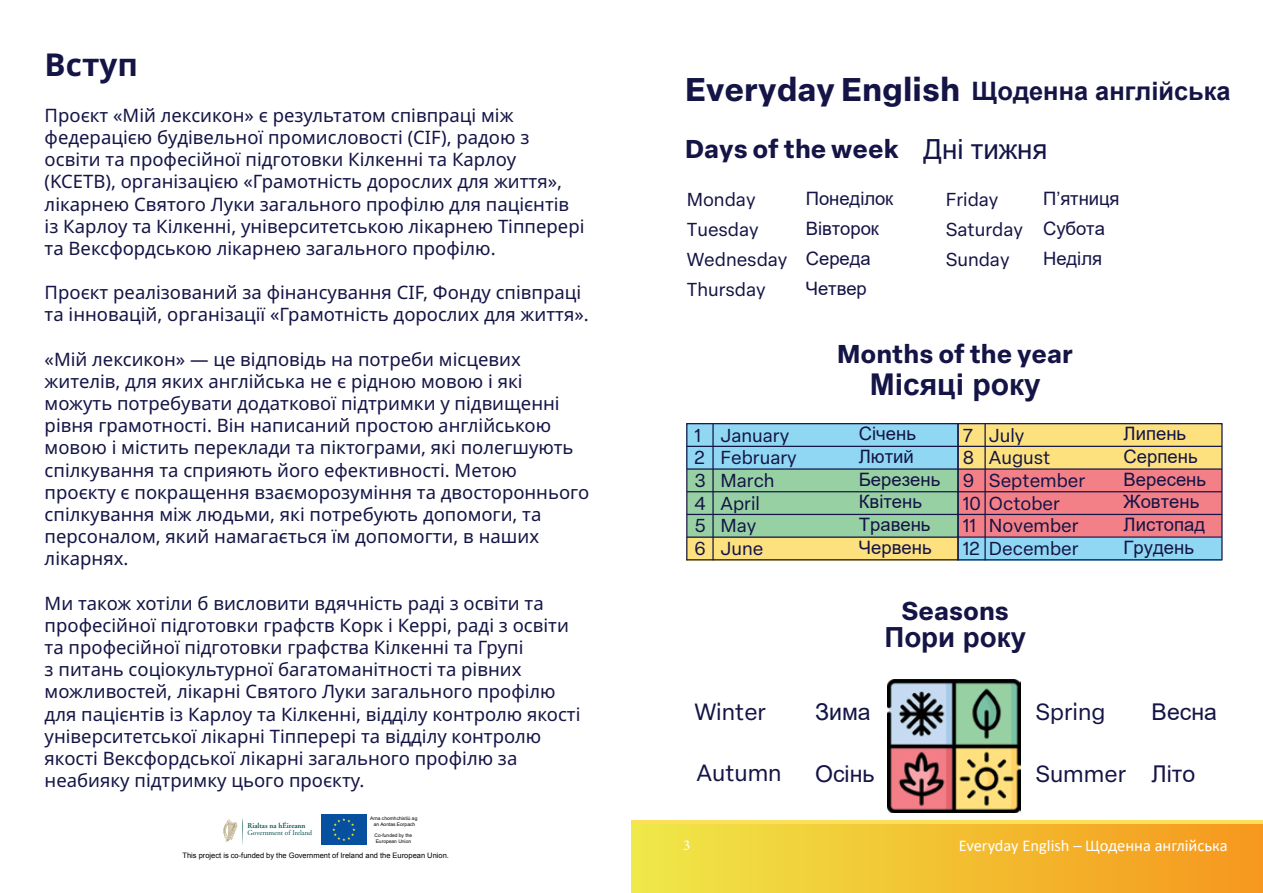
<style>
.page{position:relative;width:1263px;height:893px;background:#fff}
.page>*{position:absolute;margin:0;border:0;box-sizing:border-box;transform-origin:0 0}
.t1{font:700 32.4px "Elza Text";color:#141446}
.t2{font:700 31.5px "Noto Sans";color:#141446}
.t3{font:700 30px "Arial";color:#141446}
.t4{font:27.75px "Arial";letter-spacing:-.005em;color:#141446}
.t5{font:700 27.75px "Arial";color:#141446}
.t6{font:700 25.35px "Elza Text";color:#141446}
.t7{font:700 25.35px "Arial";color:#141446}
.t8{font:23.1px "Elza Text";color:#141446}
.t9{font:23.1px "Arial";color:#141446}
.t10{font:18.45px/22.2px "Noto Sans";color:#141446}
.t11{font:18.45px/22.6px "Elza Text";color:#141446}
.t12{font:18.45px/22.6px "Arial";color:#141446}
.t13{font:16.5px "Calibri";color:#fff}
.t14{font:15px "Minion Pro";color:#fff}
.t15{font:7.5px "Arial";color:#000}
.t16{font:600 7.5px "Adobe Garamond";color:#075350}
.t17{font:7.2px "Adobe Garamond";color:#075350}
.t18{font:4.95px/5.8px "Arial";color:#000;text-align:center}
</style>
<div class="page">
<div style="left:631px;top:821px;width:632px;height:72px;background:linear-gradient(to right,#fde05a,#fde05a)"></div>
<div style="left:631px;top:825px;width:632px;height:68px;background:linear-gradient(to right,#efe948,#f6971d)"></div>
<div style="left:957px;top:538px;width:265px;height:22px;background:#8fd7f3"></div>
<div style="left:957px;top:423px;width:265px;height:46px;background:#fce17e"></div>
<div style="left:957px;top:469px;width:265px;height:68px;background:#f37f87"></div>
<div style="left:687px;top:537px;width:271px;height:23px;background:#fce17e"></div>
<div style="left:687px;top:469px;width:271px;height:68px;background:#97d0a2"></div>
<div style="left:687px;top:424px;width:271px;height:45px;background:#8fd7f3"></div>
<img style="left:888px;top:680px;width:133px;height:133px">
<div style="left:686px;top:423px;width:536px;height:138px;border:1px solid #141446"></div>
<hr style="left:687px;top:559px;width:535px;height:1px;background:#141446">
<hr style="left:687px;top:536px;width:535px;height:2px;background:#141446">
<hr style="left:687px;top:514px;width:535px;height:1px;background:#141446">
<hr style="left:687px;top:491px;width:535px;height:1px;background:#141446">
<hr style="left:687px;top:468px;width:535px;height:2px;background:#141446">
<hr style="left:687px;top:446px;width:535px;height:1px;background:#141446">
<hr style="left:957px;top:424px;width:2px;height:136px;background:#141446">
<hr style="left:712px;top:424px;width:2px;height:136px;background:#141446">
<hr style="left:984px;top:424px;width:2px;height:136px;background:#141446">
<svg style="left:223px;top:818px;width:20px;height:27px"></svg>
<div style="left:321px;top:814px;width:46px;height:31px;background:#06509f"></div>
<svg style="left:332px;top:818px;width:23px;height:23px"></svg>
<h2 class="t2" style="left:45px;top:43px;width:95px">Вступ</h2>
<p class="t10" style="left:45px;top:104px;width:541px">Проєкт «Мій лексикон» є результатом співпраці між федерацією будівельної промисловості (CIF), радою з освіти та професійної підготовки Кілкенні та Карлоу (KCETB), організацією «Грамотність дорослих для життя», лікарнею Святого Луки загального профілю для пацієнтів із Карлоу та Кілкенні, університетською лікарнею Тіпперері та Вексфордською лікарнею загального профілю.</p>
<p class="t10" style="left:45px;top:282px;width:545px">Проєкт реалізований за фінансування CIF, Фонду співпраці та інновацій, організації «Грамотність дорослих для життя».</p>
<p class="t10" style="left:45px;top:348px;width:546px">«Мій лексикон» — це відповідь на потреби місцевих жителів, для яких англійська не є рідною мовою і які можуть потребувати додаткової підтримки у підвищенні рівня грамотності. Він написаний простою англійською мовою і містить переклади та піктограми, які полегшують спілкування та сприяють його ефективності. Метою проєкту є покращення взаєморозуміння та двостороннього спілкування між людьми, які потребують допомоги, та персоналом, який намагається їм допомогти, в наших лікарнях.</p>
<p class="t10" style="left:45px;top:592px;width:537px">Ми також хотіли б висловити вдячність раді з освіти та професійної підготовки графств Корк і Керрі, раді з освіти та професійної підготовки графства Кілкенні та Групі<br>з питань соціокультурної багатоманітності та рівних можливостей, лікарні Святого Луки загального профілю для пацієнтів із Карлоу та Кілкенні, відділу контролю якості університетської лікарні Тіпперері та відділу контролю якості Вексфордської лікарні загального профілю за неабияку підтримку цього проєкту.</p>
<p class="t16" style="left:248px;top:822px;width:60px">Rialtas na hÉireann</p>
<p class="t17" style="left:248px;top:829px;width:66px">Government of Ireland</p>
<p class="t18" style="left:370px;top:815px;width:49px">Arna chomhchistiú ag an Aontas Eorpach</p>
<p class="t18" style="left:375px;top:832px;width:39px;text-align:left">Co-funded by the<br>European Union</p>
<p class="t15" style="left:183px;top:851px;width:268px">This project is co-funded by the Government of Ireland and the European Union.</p>
<h1 class="t1" style="left:685px;top:64px;width:277px">Everyday English</h1>
<h3 class="t6" style="left:685px;top:129px;width:215px">Days of the week</h3>
<p class="t11" style="left:687px;top:184px;width:102px;line-height:30px">Monday<br>Tuesday<br>Wednesday<br>Thursday</p>
<h3 class="t7" style="left:972px;top:73px;width:261px">Щоденна англійська</h3>
<h3 class="t4" style="left:923px;top:130px;width:125px">Дні тижня</h3>
<p class="t12" style="left:806px;top:183px;width:89px;line-height:30px">Понеділок<br>Вівторок<br>Середа<br>Четвер</p>
<p class="t12" style="left:1043px;top:183px;width:78px;line-height:30px">П’ятниця<br>Субота<br>Неділя</p>
<p class="t11" style="left:946px;top:184px;width:79px;line-height:30px">Friday<br>Saturday<br>Sunday</p>
<h3 class="t6" style="left:837px;top:334px;width:238px">Months of the year</h3>
<h3 class="t3" style="left:870px;top:363px;width:173px">Місяці року</h3>
<p class="t12" style="left:859px;top:422px;width:83px">Січень<br>Лютий<br>Березень<br>Квітень<br>Травень<br>Червень</p>
<p class="t12" style="left:1123px;top:422px;width:84px">Липень<br>Серпень<br>Вересень<br>Жовтень<br>Листопад<br>Грудень</p>
<p class="t11" style="left:694px;top:423px;width:104px">1 January<br>2 February<br>3 March<br>4 April<br>5 May<br>6 June</p>
<p class="t11" style="left:963px;top:423px;width:124px">7 July<br>8 August<br>9 September<br>10 October<br>11 November<br>12 December</p>
<h3 class="t6" style="left:901px;top:591px;width:109px">Seasons</h3>
<h3 class="t5" style="left:884px;top:618px;width:143px">Пори року</h3>
<p class="t8" style="left:694px;top:694px;width:73px">Winter</p>
<p class="t8" style="left:1035px;top:694px;width:72px">Spring</p>
<p class="t9" style="left:815px;top:695px;width:57px">Зима</p>
<p class="t9" style="left:1151px;top:695px;width:67px">Весна</p>
<p class="t8" style="left:696px;top:756px;width:87px">Autumn</p>
<p class="t8" style="left:1035px;top:757px;width:92px">Summer</p>
<p class="t9" style="left:815px;top:758px;width:61px">Осінь</p>
<p class="t9" style="left:1151px;top:758px;width:45px">Літо</p>
<p class="t14" style="left:683px;top:835px;width:9px">3</p>
<p class="t13" style="left:959px;top:834px;width:270px">Everyday English – Щоденна англійська</p>
</div>
